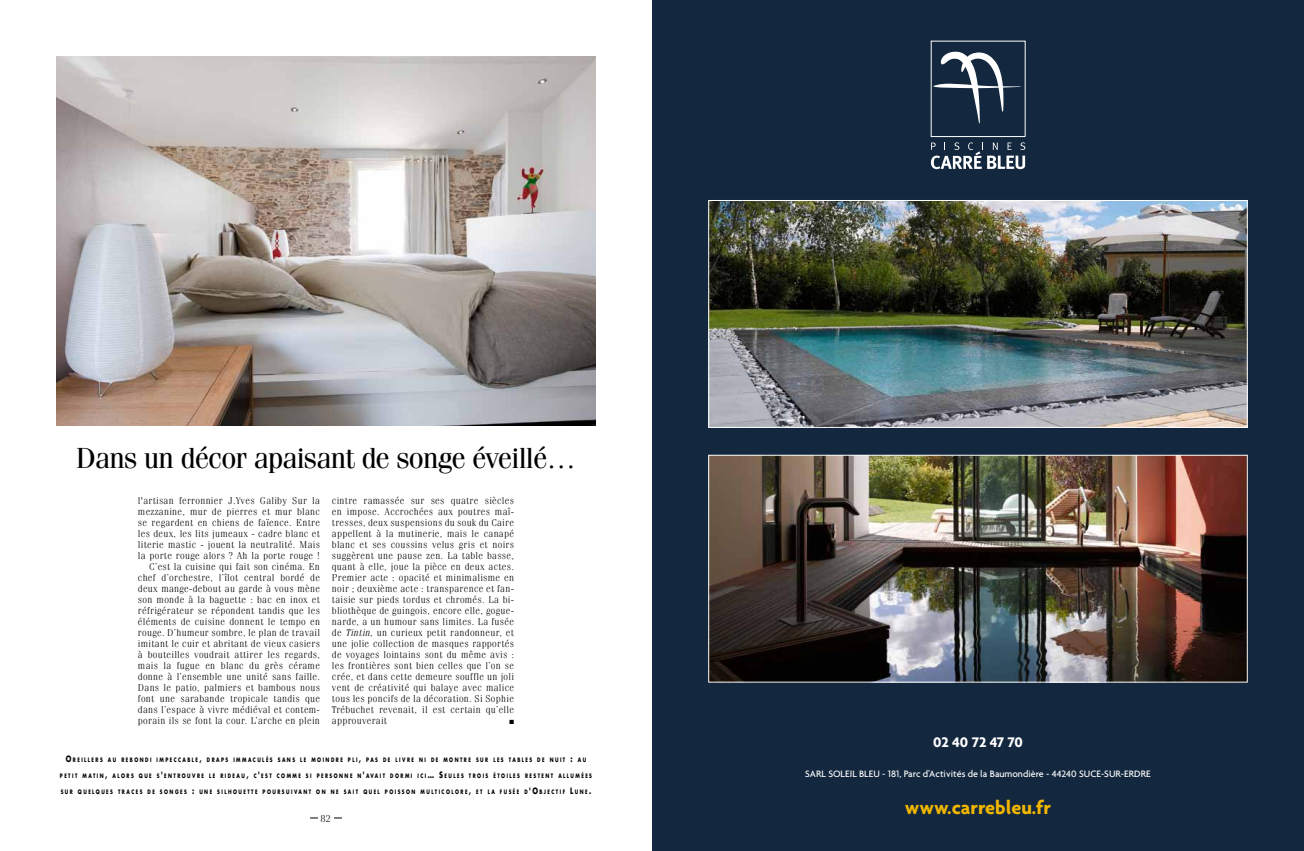
<style>
.page{position:relative;width:1304px;height:851px;background:#fff}
.page>*{position:absolute;margin:0;border:0;box-sizing:border-box;transform-origin:0 0}
.t1{font:29px "Fenice";letter-spacing:-.03em;color:#000}
.t2{font:700 20px "Agenda";color:#f0b600}
.t3{font:700 15px "Agenda";color:#fff}
.t4{font:300 10px/11px "Fenice";letter-spacing:.03em;color:#000;text-align:right}
.t5{font:500 10px "Agenda";color:#fff}
.t6{font:6px "Zapf Dingbats ITC";color:#000}
.t7{font:700 5.9px "Futura";letter-spacing:.33em;color:#000;scale:.75 1}
.s1{font-style:italic}
.s2{font-size:8.5px}
</style>
<div class="page">
<img style="left:57px;top:57px;width:538px;height:368px">
<div style="left:652px;top:0;width:652px;height:850px;background:#13273e"></div>
<svg style="left:933px;top:52px;width:88px;height:72px"></svg>
<svg style="left:931px;top:142px;width:94px;height:27px"></svg>
<img style="left:710px;top:202px;width:536px;height:224px">
<div style="left:708px;top:200px;width:540px;height:228px;border:1px solid #fff"></div>
<img style="left:710px;top:456px;width:536px;height:224px">
<div style="left:708px;top:454px;width:540px;height:228px;border:1px solid #fff"></div>
<h1 class="t1" style="left:76px;top:440px;width:501px">Dans un décor apaisant de songe éveillé…</h1>
<p class="t4" style="left:138px;top:495px;width:184px">l'artisan ferronnier J.Yves Galiby Sur la mezzanine, mur de pierres et mur blanc se regardent en chiens de faïence. Entre les deux, les lits jumeaux - cadre blanc et literie mastic - jouent la neutralité. Mais la porte rouge alors ? Ah la porte rouge !<br>C’est la cuisine qui fait son cinéma. En chef d’orchestre, l’îlot central bordé de deux mange-debout au garde à vous mène son monde à la baguette : bac en inox et réfrigérateur se répondent tandis que les éléments de cuisine donnent le tempo en rouge. D’humeur sombre, le plan de travail imitant le cuir et abritant de vieux casiers à bouteilles voudrait attirer les regards, mais la fugue en blanc du grès cérame donne à l’ensemble une unité sans faille.<br>Dans le patio, palmiers et bambous nous font une sarabande tropicale tandis que dans l’espace à vivre médiéval et contem&shy;porain ils se font la cour. L’arche en plein</p>
<p class="t4" style="left:332px;top:495px;width:184px;text-align:justify">cintre ramassée sur ses quatre siècles en impose. Accrochées aux poutres maî&shy;tresses, deux suspensions du souk du Caire appellent à la mutinerie, mais le canapé blanc et ses coussins velus gris et noirs suggèrent une pause zen. La table basse, quant à elle, joue la pièce en deux actes.<br>Premier acte : opacité et minimalisme en noir ; deuxième acte : transparence et fan&shy;taisie sur pieds tordus et chromés. La bi&shy;bliothèque de guingois, encore elle, gogue&shy;narde, a un humour sans limites. La fusée de <span class="s1">Tintin</span>, un curieux petit randonneur, et une jolie collection de masques rapportés de voyages lointains sont du même avis : les frontières sont bien celles que l’on se crée, et dans cette demeure souffle un joli vent de créativité qui balaye avec malice tous les poncifs de la décoration. Si Sophie Trébuchet revenait, il est certain qu’elle approuverait</p>
<p class="t6" style="left:509px;top:719px;width:6px">■</p>
<p class="t7" style="left:66px;top:755px;width:695px"><span class="s2">O</span>REILLERS AU REBONDI IMPECCABLE<span class="s2">,</span> DRAPS IMMACULÉS SANS LE MOINDRE PLI<span class="s2">,</span> PAS DE LIVRE NI DE MONTRE SUR LES TABLES DE NUIT <span class="s2">:</span> AU</p>
<p class="t7" style="left:60px;top:771px;width:711px">PETIT MATIN<span class="s2">,</span> ALORS QUE S<span class="s2">'</span>ENTROUVRE LE RIDEAU<span class="s2">,</span> C<span class="s2">'</span>EST COMME SI PERSONNE N<span class="s2">'</span>AVAIT DORMI ICI<span class="s2">… S</span>EULES TROIS ÉTOILES RESTENT ALLUMÉES</p>
<p class="t7" style="left:61px;top:787px;width:709px">SUR QUELQUES TRACES DE SONGES <span class="s2">:</span> UNE SILHOUETT E POURSUIVANT ON NE SAIT QUEL POISSON MULTICOLORE<span class="s2">,</span> ET LA FUSÉE D<span class="s2">'O</span>BJECTIF <span class="s2">L</span>UNE<span class="s2">.</span></p>
<p class="t4" style="left:320px;top:812px;width:12px">82</p>
<h3 class="t3" style="left:933px;top:733px;width:91px">02 40 72 47 70</h3>
<p class="t5" style="left:805px;top:767px;width:347px">SARL SOLEIL BLEU - 181, Parc d’Activités de la Baumondière - 44240 SUCE-SUR-ERDRE</p>
<h2 class="t2" style="left:905px;top:794px;width:148px">www.carrebleu.fr</h2>
</div>
